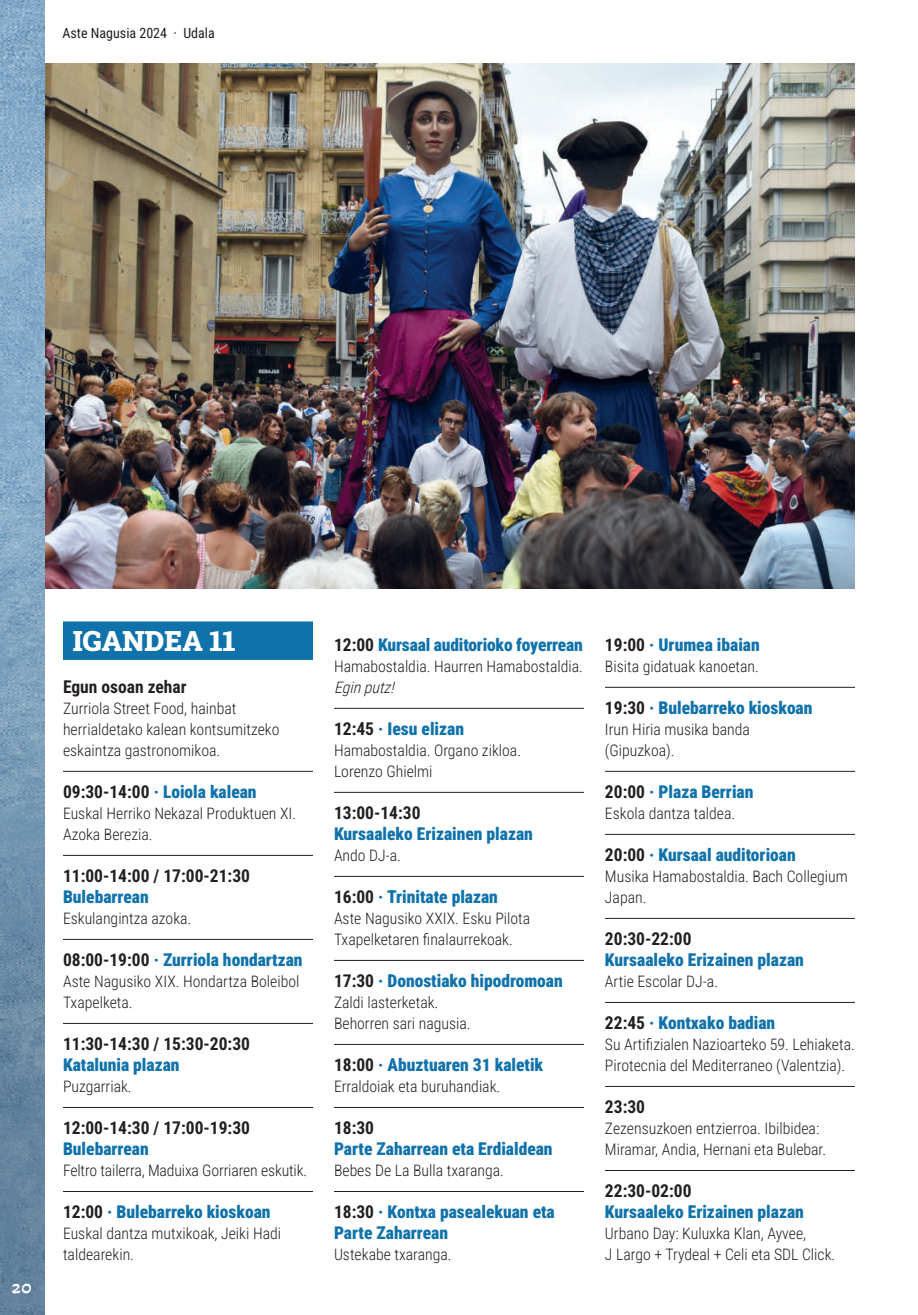
<style>
.page{position:relative;width:918px;height:1315px;background:#fff}
.page>*{position:absolute;margin:0;border:0;box-sizing:border-box;transform-origin:0 0}
.t1{font:28px "Roboto Slab";color:#fff}
.t2{font:21px "Akaya Kanadaka";color:#fff}
.t3{font:900 17.5px/21px "Roboto Condensed";color:#1072aa}
.t4{font:700 17.5px "Roboto Condensed";color:#231f20}
.t5{font:300 15.75px/21px "Roboto Condensed";color:#231f20}
.t6{font:italic 300 15.75px "Roboto Condensed";color:#231f20}
.t7{font:14px "Roboto Condensed";color:#231f20}
.s1{font-weight:700;color:#231f20}
</style>
<div class="page">
<div style="left:63px;top:621px;width:250px;height:39px;background:#1072aa"></div>
<hr style="left:63px;top:771px;width:250px;height:1px;background:#231f20">
<hr style="left:63px;top:855px;width:250px;height:1px;background:#231f20">
<hr style="left:63px;top:939px;width:250px;height:1px;background:#231f20">
<hr style="left:63px;top:1023px;width:250px;height:1px;background:#231f20">
<hr style="left:63px;top:1107px;width:250px;height:1px;background:#231f20">
<hr style="left:63px;top:1191px;width:250px;height:1px;background:#231f20">
<hr style="left:334px;top:708px;width:250px;height:1px;background:#231f20">
<hr style="left:334px;top:792px;width:250px;height:1px;background:#231f20">
<hr style="left:334px;top:876px;width:250px;height:1px;background:#231f20">
<hr style="left:334px;top:960px;width:250px;height:1px;background:#231f20">
<hr style="left:334px;top:1044px;width:250px;height:1px;background:#231f20">
<hr style="left:334px;top:1107px;width:250px;height:1px;background:#231f20">
<hr style="left:334px;top:1191px;width:250px;height:1px;background:#231f20">
<hr style="left:605px;top:687px;width:250px;height:1px;background:#231f20">
<hr style="left:605px;top:771px;width:250px;height:1px;background:#231f20">
<hr style="left:605px;top:834px;width:250px;height:1px;background:#231f20">
<hr style="left:605px;top:918px;width:250px;height:1px;background:#231f20">
<hr style="left:605px;top:1002px;width:250px;height:1px;background:#231f20">
<hr style="left:605px;top:1086px;width:250px;height:1px;background:#231f20">
<hr style="left:605px;top:1170px;width:250px;height:1px;background:#231f20">
<img style="left:45px;top:63px;width:810px;height:525px">
<img style="left:0;top:0;width:45px;height:1315px">
<p class="t7" style="left:63px;top:24px;width:154px">Aste Nagusia 2024 · Udala</p>
<h2 class="t2" style="left:12px;top:1273px;width:22px">20</h2>
<h1 class="t1" style="left:73px;top:622px;width:164px">IGANDEA 11</h1>
<p class="t4" style="left:63px;top:675px;width:125px">Egun osoan zehar</p>
<p class="t5" style="left:63px;top:697px;width:218px">Zurriola Street Food, hainbat herrialdetako kalean kontsumitzeko eskaintza gastronomikoa.</p>
<p class="t3" style="left:63px;top:781px;width:195px"><span class="s1">09:30-14:00</span> · Loiola kalean</p>
<p class="t5" style="left:63px;top:802px;width:235px">Euskal Herriko Nekazal Produktuen XI.<br>Azoka Berezia.</p>
<p class="t4" style="left:63px;top:864px;width:189px">11:00-14:00 / 17:00-21:30</p>
<p class="t3" style="left:63px;top:886px;width:87px">Bulebarrean</p>
<p class="t5" style="left:63px;top:907px;width:130px">Eskulangintza azoka.</p>
<p class="t3" style="left:63px;top:949px;width:241px"><span class="s1">08:00-19:00</span> · Zurriola hondartzan</p>
<p class="t5" style="left:63px;top:970px;width:238px">Aste Nagusiko XIX. Hondartza Boleibol<br>Txapelketa.</p>
<p class="t4" style="left:63px;top:1032px;width:189px">11:30-14:30 / 15:30-20:30</p>
<p class="t3" style="left:63px;top:1054px;width:118px">Katalunia plazan</p>
<p class="t5" style="left:63px;top:1075px;width:70px">Puzgarriak.</p>
<p class="t4" style="left:63px;top:1116px;width:189px">12:00-14:30 / 17:00-19:30</p>
<p class="t3" style="left:63px;top:1138px;width:87px">Bulebarrean</p>
<p class="t5" style="left:63px;top:1159px;width:246px">Feltro tailerra, Maduixa Gorriaren eskutik.</p>
<p class="t3" style="left:63px;top:1201px;width:209px"><span class="s1">12:00</span> · Bulebarreko kioskoan</p>
<p class="t5" style="left:63px;top:1222px;width:220px">Euskal dantza mutxikoak, Jeiki Hadi taldearekin.</p>
<p class="t3" style="left:334px;top:634px;width:250px"><span class="s1">12:00</span> Kursaal auditorioko foyerrean</p>
<p class="t5" style="left:334px;top:655px;width:250px">Hamabostaldia. Haurren Hamabostaldia.</p>
<p class="t6" style="left:334px;top:676px;width:66px">Eginputz!</p>
<p class="t3" style="left:334px;top:718px;width:131px"><span class="s1">12:45</span> · Iesu elizan</p>
<p class="t5" style="left:334px;top:739px;width:189px">Hamabostaldia. Organo zikloa.<br>Lorenzo Ghielmi</p>
<p class="t4" style="left:334px;top:801px;width:88px">13:00-14:30</p>
<p class="t3" style="left:334px;top:823px;width:200px">Kursaaleko Erizainen plazan</p>
<p class="t5" style="left:334px;top:844px;width:69px">Ando DJ-a.</p>
<p class="t3" style="left:334px;top:886px;width:165px"><span class="s1">16:00</span> · Trinitate plazan</p>
<p class="t5" style="left:334px;top:907px;width:198px">Aste Nagusiko XXIX. Esku Pilota<br>Txapelketaren finalaurrekoak.</p>
<p class="t3" style="left:334px;top:970px;width:230px"><span class="s1">17:30</span> · Donostiako hipodromoan</p>
<p class="t5" style="left:334px;top:991px;width:138px">Zaldi lasterketak.<br>Behorren sari nagusia.</p>
<p class="t3" style="left:334px;top:1054px;width:211px"><span class="s1">18:00</span> · Abuztuaren 31 kaletik</p>
<p class="t5" style="left:334px;top:1075px;width:168px">Erraldoiak eta buruhandiak.</p>
<p class="t4" style="left:334px;top:1116px;width:42px">18:30</p>
<p class="t3" style="left:334px;top:1138px;width:220px">Parte Zaharrean eta Erdialdean</p>
<p class="t5" style="left:334px;top:1159px;width:171px">Bebes De La Bulla txaranga.</p>
<p class="t3" style="left:334px;top:1201px;width:222px"><span class="s1">18:30</span> · Kontxa pasealekuan eta<br>Parte Zaharrean</p>
<p class="t5" style="left:334px;top:1243px;width:119px">Ustekabe txaranga.</p>
<p class="t3" style="left:605px;top:634px;width:156px"><span class="s1">19:00</span> · Urumea ibaian</p>
<p class="t5" style="left:605px;top:655px;width:155px">Bisita gidatuak kanoetan.</p>
<p class="t3" style="left:605px;top:697px;width:209px"><span class="s1">19:30</span> · Bulebarreko kioskoan</p>
<p class="t5" style="left:605px;top:718px;width:146px">Irun Hiria musika banda (Gipuzkoa).</p>
<p class="t3" style="left:605px;top:781px;width:150px"><span class="s1">20:00</span> · Plaza Berrian</p>
<p class="t5" style="left:605px;top:802px;width:132px">Eskola dantza taldea.</p>
<p class="t3" style="left:605px;top:844px;width:192px"><span class="s1">20:00</span> · Kursaal auditorioan</p>
<p class="t5" style="left:605px;top:865px;width:244px">Musika Hamabostaldia. Bach Collegium<br>Japan.</p>
<p class="t4" style="left:605px;top:927px;width:88px">20:30-22:00</p>
<p class="t3" style="left:605px;top:949px;width:200px">Kursaaleko Erizainen plazan</p>
<p class="t5" style="left:605px;top:970px;width:115px">Artie Escolar DJ-a.</p>
<p class="t3" style="left:605px;top:1012px;width:172px"><span class="s1">22:45</span> · Kontxako badian</p>
<p class="t5" style="left:605px;top:1033px;width:251px">Su Artifizialen Nazioarteko 59. Lehiaketa.<br>Pirotecnia del Mediterraneo (Valentzia).</p>
<p class="t4" style="left:605px;top:1095px;width:42px">23:30</p>
<p class="t5" style="left:605px;top:1117px;width:223px">Zezensuzkoen entzierroa. Ibilbidea:<br>Miramar, Andia, Hernani eta Bulebar.</p>
<p class="t4" style="left:605px;top:1179px;width:88px">22:30-02:00</p>
<p class="t3" style="left:605px;top:1201px;width:200px">Kursaaleko Erizainen plazan</p>
<p class="t5" style="left:605px;top:1222px;width:232px">Urbano Day: Kuluxka Klan, Ayvee,<br>J Largo + Trydeal + Celi eta SDL Click.</p>
</div>
